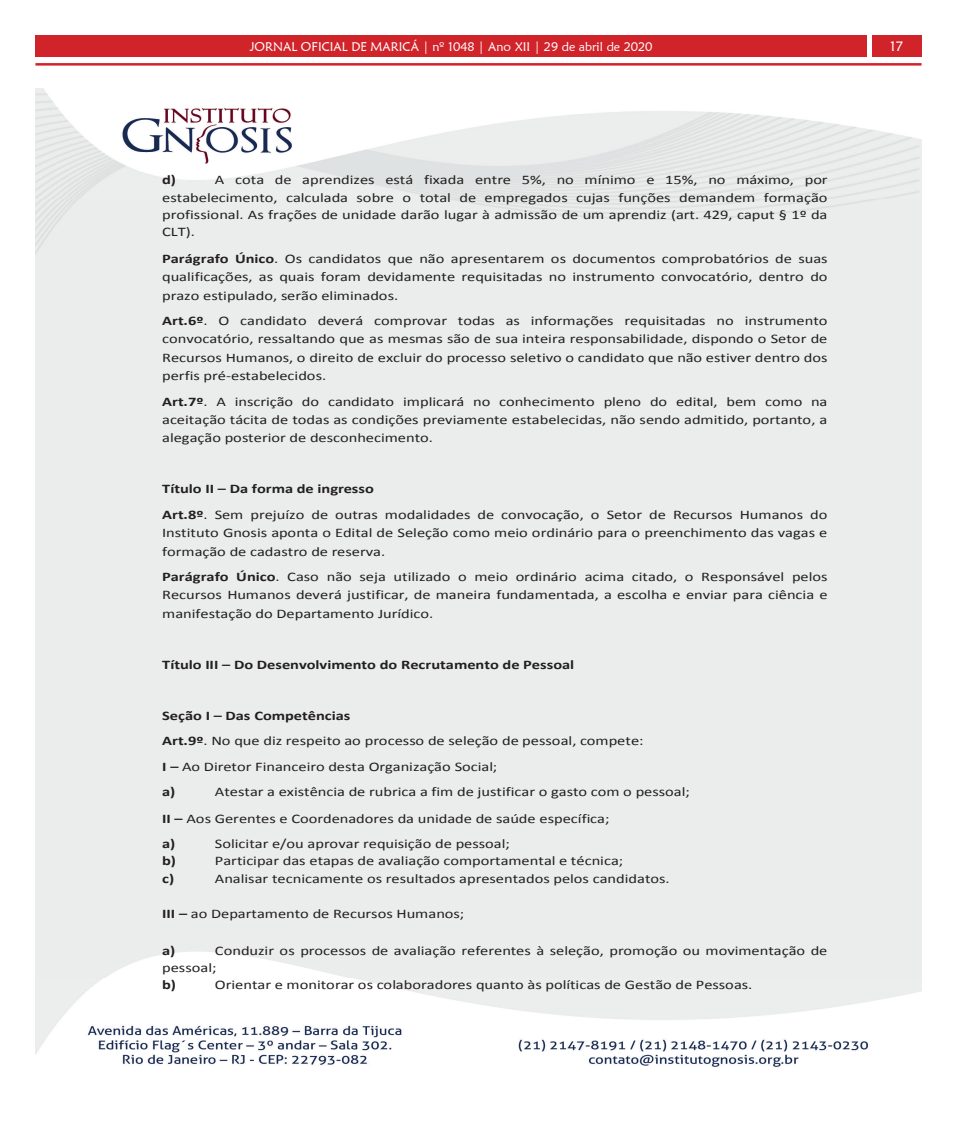
<style>
.page{position:relative;width:957px;height:1124px;background:#fff}
.page>*{position:absolute;margin:0;border:0;box-sizing:border-box;transform-origin:0 0}
.t1{font:13.75px "Maiandra GD";color:#fff}
.t2{font:13.12px/18.4px "Calibri";color:#231f20;text-align:justify;scale:1.25 1}
.t3{font:700 13.12px "Calibri";letter-spacing:-.005em;color:#231f20;scale:1.25 1}
.t4{font:12.5px "Maiandra GD";color:#fff}
.s1{font-weight:700}
</style>
<div class="page">
<div style="left:35px;top:35px;width:832px;height:22px;background:#d1232a"></div>
<div style="left:872px;top:35px;width:49px;height:22px;background:#d1232a"></div>
<hr style="left:35px;top:63px;width:886px;height:3px;background:#d1232a">
<img style="left:35px;top:89px;width:886px;height:978px">
<p class="t4" style="left:250px;top:39px;width:404px">JORNAL OFICIAL DE MARICÁ | nº 1048 | Ano XII | 29 de abril de 2020</p>
<p class="t1" style="left:890px;top:38px;width:15px">17</p>
<p class="t3" style="left:162px;top:172px;width:13px">d)</p>
<p class="t2" style="left:162px;top:171px;width:534px;line-height:17.2px;text-indent:53px">A cota de aprendizes está fixada entre 5%, no mínimo e 15%, no máximo, por estabelecimento, calculada sobre o total de empregados cujas funções demandem formação profissional. As frações de unidade darão lugar à admissão de um aprendiz (art. 429, caput § 1º da CLT).</p>
<p class="t2" style="left:162px;top:249px;width:534px"><span class="s1">Parágrafo Único</span>. Os candidatos que não apresentarem os documentos comprobatórios de suas qualificações, as quais foram devidamente requisitadas no instrumento convocatório, dentro do prazo estipulado, serão eliminados.</p>
<p class="t2" style="left:162px;top:311px;width:534px"><span class="s1">Art.6º</span>. O candidato deverá comprovar todas as informações requisitadas no instrumento convocatório, ressaltando que as mesmas são de sua inteira responsabilidade, dispondo o Setor de Recursos Humanos, o direito de excluir do processo seletivo o candidato que não estiver dentro dos perfis pré-estabelecidos.</p>
<p class="t2" style="left:162px;top:392px;width:534px"><span class="s1">Art.7º</span>. A inscrição do candidato implicará no conhecimento pleno do edital, bem como na aceitação tácita de todas as condições previamente estabelecidas, não sendo admitido, portanto, a alegação posterior de desconhecimento.</p>
<p class="t2" style="left:162px;top:476px;width:534px;line-height:25.4px"><span class="s1">Título II – Da forma de ingresso<br>Art.8º</span>. Sem prejuízo de outras modalidades de convocação, o Setor de Recursos Humanos do</p>
<p class="t2" style="left:162px;top:523px;width:534px">Instituto Gnosis aponta o Edital de Seleção como meio ordinário para o preenchimento das vagas e formação de cadastro de reserva.</p>
<p class="t2" style="left:162px;top:567px;width:534px"><span class="s1">Parágrafo Único</span>. Caso não seja utilizado o meio ordinário acima citado, o Responsável pelos Recursos Humanos deverá justificar, de maneira fundamentada, a escolha e enviar para ciência e manifestação do Departamento Jurídico.</p>
<p class="t3" style="left:162px;top:655px;width:331px">Título III – Do Desenvolvimento do Recrutamento de Pessoal</p>
<p class="t2" style="left:162px;top:702px;width:386px;line-height:25.5px;text-align:left"><span class="s1">Seção I – Das Competências<br>Art.9º</span>. No que diz respeito ao processo de seleção de pessoal, compete:<br><span class="s1">I –</span> Ao Diretor Financeiro desta Organização Social;<br><span class="s1">a)</span></p>
<p class="t2" style="left:162px;top:778px;width:424px;line-height:26.8px;text-indent:53px">Atestar a existência de rubrica a fim de justificar o gasto com o pessoal;<br><span class="s1">II –</span> Aos Gerentes e Coordenadores da unidade de saúde específica;</p>
<p class="t3" style="left:162px;top:835px;width:12px">a)</p>
<p class="t2" style="left:215px;top:834px;width:237px">Solicitar e/ou aprovar requisição de pessoal;</p>
<p class="t3" style="left:162px;top:852px;width:13px">b)</p>
<p class="t2" style="left:215px;top:851px;width:328px">Participar das etapas de avaliação comportamental e técnica;</p>
<p class="t3" style="left:162px;top:869px;width:11px">c)</p>
<p class="t2" style="left:215px;top:869px;width:365px">Analisar tecnicamente os resultados apresentados pelos candidatos.</p>
<p class="t2" style="left:162px;top:904px;width:243px"><span class="s1">III –</span> ao Departamento de Recursos Humanos;</p>
<p class="t3" style="left:162px;top:942px;width:12px">a)</p>
<p class="t2" style="left:162px;top:941px;width:534px;line-height:17.2px;text-indent:53px">Conduzir os processos de avaliação referentes à seleção, promoção ou movimentação de pessoal;</p>
<p class="t3" style="left:162px;top:976px;width:13px">b)</p>
<p class="t2" style="left:215px;top:975px;width:431px">Orientar e monitorar os colaboradores quanto às políticas de Gestão de Pessoas.</p>
</div>
